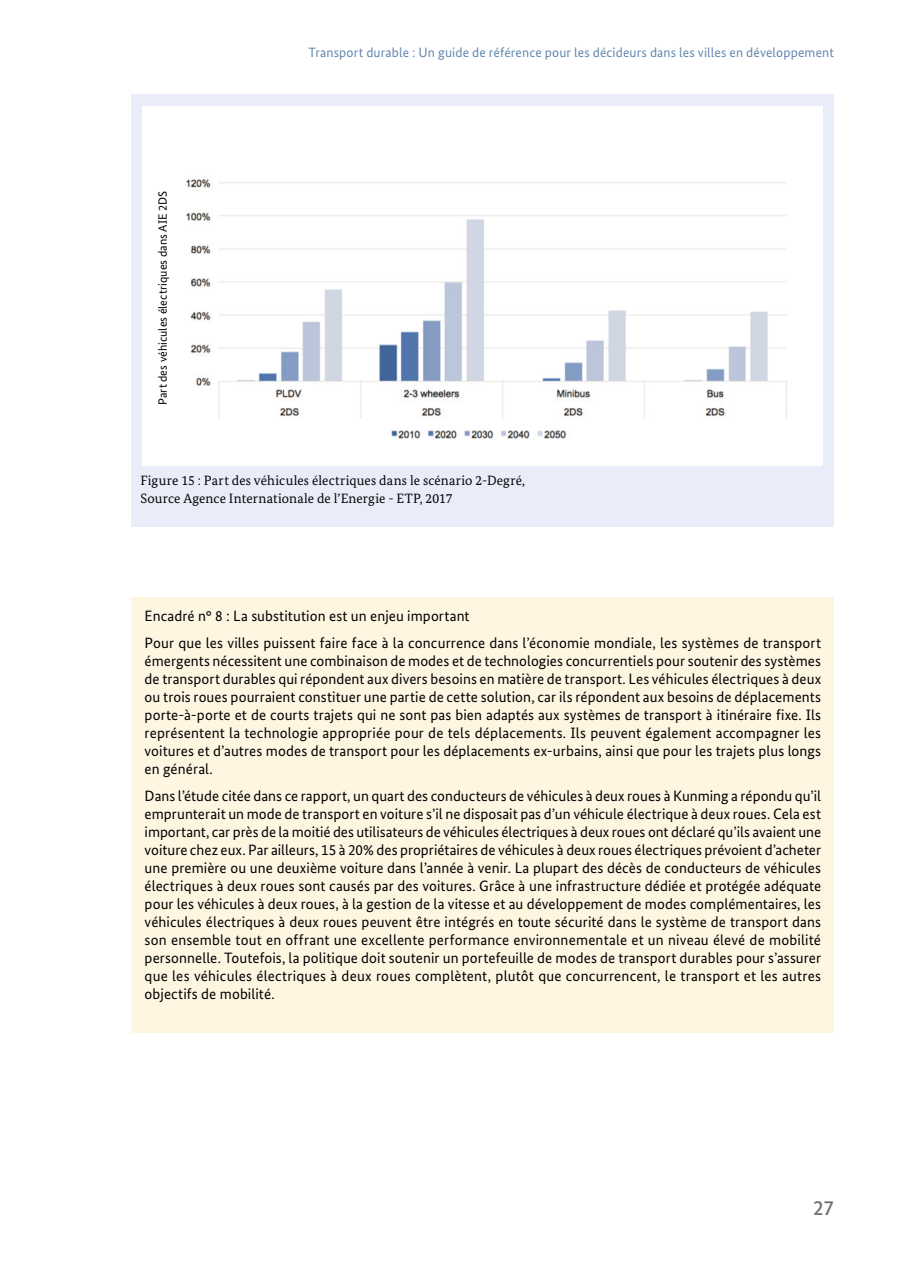
<style>
.page{position:relative;width:902px;height:1272px;background:#fff}
.page>*{position:absolute;margin:0;border:0;box-sizing:border-box;transform-origin:0 0}
.t1{font:500 21px "Bundes Sans";color:#717170}
.t2{font:15px/18px "Bundes Sans";letter-spacing:.01em;color:#020203;text-align:justify}
.t3{font:13.5px/18px "Bundes Serif";letter-spacing:.01em;color:#020203}
.t4{font:13.5px "Bundes Sans";letter-spacing:.01em;color:#6588b0}
.t5{font:12px "Bundes Sans";letter-spacing:.005em;color:#020203}
</style>
<div class="page">
<div style="left:132px;top:597px;width:701px;height:436px;background:#fff6e2"></div>
<div style="left:132px;top:94px;width:701px;height:371px;background:#e9edf9"></div>
<div style="left:132px;top:465px;width:701px;height:62px;background:#e9edf9"></div>
<div style="left:142px;top:106px;width:681px;height:359px;background:#fff"></div>
<img style="left:186px;top:179px;width:601px;height:259px">
<p class="t5" style="left:155px;top:405px;width:216px;rotate:-90deg">Part des véhicules électriques dans AIE 2DS</p>
<p class="t4" style="left:308px;top:44px;width:526px">Transport durable : Un guide de référence pour les décideurs dans les villes en développement</p>
<p class="t3" style="left:140px;top:470px;width:386px">Figure 15 : Part des véhicules électriques dans le scénario 2-Degré,<br>Source Agence Internationale de l’Energie - ETP, 2017</p>
<p class="t2" style="left:145px;top:603px;width:678px;line-height:26.5px">Encadré n° 8 : La substitution est un enjeu important<br>Pour que les villes puissent faire face à la concurrence dans l’économie mondiale, les systèmes de transport</p>
<p class="t2" style="left:145px;top:651px;width:678px">émergents nécessitent une combinaison de modes et de technologies concurrentiels pour soutenir des systèmes de transport durables qui répondent aux divers besoins en matière de transport. Les véhicules électriques à deux ou trois roues pourraient constituer une partie de cette solution, car ils répondent aux besoins de déplacements porte-à-porte et de courts trajets qui ne sont pas bien adaptés aux systèmes de transport à itinéraire fixe. Ils représentent la technologie appropriée pour de tels déplacements. Ils peuvent également accompagner les voitures et d’autres modes de transport pour les déplacements ex-urbains, ainsi que pour les trajets plus longs en général.</p>
<p class="t2" style="left:145px;top:786px;width:678px">Dans l’étude citée dans ce rapport, un quart des conducteurs de véhicules à deux roues à Kunming a répondu qu’il emprunterait un mode de transport en voiture s’il ne disposait pas d’un véhicule électrique à deux roues. Cela est important, car près de la moitié des utilisateurs de véhicules électriques à deux roues ont déclaré qu’ils avaient une voiture chez eux. Par ailleurs, 15 à 20% des propriétaires de véhicules à deux roues électriques prévoient d’acheter une première ou une deuxième voiture dans l’année à venir. La plupart des décès de conducteurs de véhicules électriques à deux roues sont causés par des voitures. Grâce à une infrastructure dédiée et protégée adéquate pour les véhicules à deux roues, à la gestion de la vitesse et au développement de modes complémentaires, les véhicules électriques à deux roues peuvent être intégrés en toute sécurité dans le système de transport dans son ensemble tout en offrant une excellente performance environnementale et un niveau élevé de mobilité personnelle. Toutefois, la politique doit soutenir un portefeuille de modes de transport durables pour s’assurer que les véhicules électriques à deux roues complètent, plutôt que concurrencent, le transport et les autres objectifs de mobilité.</p>
<h1 class="t1" style="left:813px;top:1194px;width:22px">27</h1>
</div>
